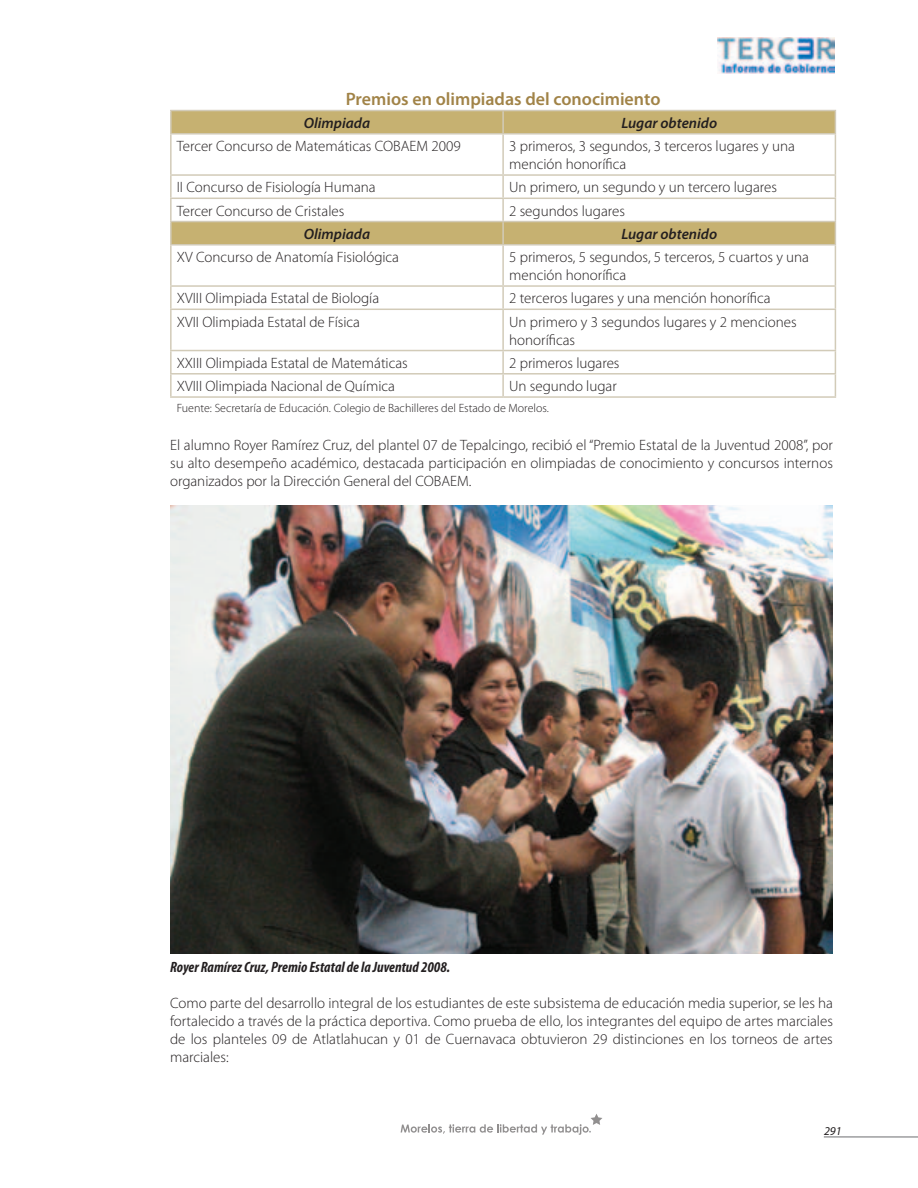
<style>
.page{position:relative;width:918px;height:1188px;background:#fff}
.page>*{position:absolute;margin:0;border:0;box-sizing:border-box;transform-origin:0 0}
.t1{font:600 18px "Myriad Pro";color:#a18347}
.t2{font:300 15px/18px "Myriad Pro";color:#231f20}
.t3{font:italic 700 condensed 15px "Myriad Pro";color:#231f20}
.t4{font:italic 600 15px "Myriad Pro";color:#231f20}
.t5{font:300 12px "Myriad Pro";color:#231f20}
.t6{font:italic 12px "Myriad Pro";color:#231f20}
</style>
<div class="page">
<hr style="left:824px;top:1137px;width:94px;height:1px;background:#6c6d70">
<img style="left:718px;top:37px;width:117px;height:37px">
<svg style="left:401px;top:1114px;width:201px;height:21px"></svg>
<svg style="left:172px;top:111px;width:663px;height:133px"></svg>
<hr style="left:170px;top:373px;width:333px;height:2px;background:#d2cbb8">
<hr style="left:170px;top:375px;width:2px;height:21px;background:#d2cbb8">
<hr style="left:503px;top:373px;width:333px;height:2px;background:#d2cbb8">
<hr style="left:502px;top:375px;width:2px;height:21px;background:#d2cbb8">
<hr style="left:170px;top:396px;width:333px;height:2px;background:#d2cbb8">
<hr style="left:503px;top:396px;width:333px;height:2px;background:#d2cbb8">
<hr style="left:170px;top:110px;width:333px;height:1px;background:#d2cbb8">
<hr style="left:170px;top:111px;width:2px;height:22px;background:#d2cbb8">
<hr style="left:503px;top:110px;width:333px;height:1px;background:#d2cbb8">
<hr style="left:502px;top:111px;width:2px;height:22px;background:#d2cbb8">
<svg style="left:835px;top:111px;width:1px;height:22px"></svg>
<hr style="left:170px;top:133px;width:333px;height:2px;background:#d2cbb8">
<hr style="left:170px;top:135px;width:2px;height:39px;background:#d2cbb8">
<hr style="left:503px;top:133px;width:333px;height:2px;background:#d2cbb8">
<hr style="left:502px;top:135px;width:2px;height:39px;background:#d2cbb8">
<hr style="left:835px;top:135px;width:1px;height:39px;background:#d2cbb8">
<hr style="left:170px;top:174px;width:333px;height:2px;background:#d2cbb8">
<hr style="left:170px;top:176px;width:2px;height:22px;background:#d2cbb8">
<hr style="left:503px;top:174px;width:333px;height:2px;background:#d2cbb8">
<hr style="left:502px;top:176px;width:2px;height:22px;background:#d2cbb8">
<hr style="left:170px;top:198px;width:333px;height:1px;background:#d2cbb8">
<hr style="left:170px;top:199px;width:2px;height:22px;background:#d2cbb8">
<hr style="left:503px;top:198px;width:333px;height:1px;background:#d2cbb8">
<hr style="left:502px;top:199px;width:2px;height:22px;background:#d2cbb8">
<hr style="left:170px;top:221px;width:333px;height:1px;background:#d2cbb8">
<hr style="left:170px;top:222px;width:2px;height:22px;background:#d2cbb8">
<hr style="left:503px;top:221px;width:333px;height:1px;background:#d2cbb8">
<hr style="left:502px;top:222px;width:2px;height:22px;background:#d2cbb8">
<svg style="left:835px;top:176px;width:1px;height:68px"></svg>
<hr style="left:170px;top:244px;width:333px;height:2px;background:#d2cbb8">
<hr style="left:170px;top:246px;width:2px;height:39px;background:#d2cbb8">
<hr style="left:503px;top:244px;width:333px;height:2px;background:#d2cbb8">
<hr style="left:502px;top:246px;width:2px;height:39px;background:#d2cbb8">
<hr style="left:835px;top:246px;width:1px;height:39px;background:#d2cbb8">
<hr style="left:170px;top:285px;width:333px;height:2px;background:#d2cbb8">
<hr style="left:170px;top:287px;width:2px;height:22px;background:#d2cbb8">
<hr style="left:503px;top:285px;width:333px;height:2px;background:#d2cbb8">
<hr style="left:502px;top:287px;width:2px;height:22px;background:#d2cbb8">
<svg style="left:835px;top:287px;width:1px;height:22px"></svg>
<hr style="left:170px;top:309px;width:333px;height:1px;background:#d2cbb8">
<hr style="left:170px;top:310px;width:2px;height:40px;background:#d2cbb8">
<hr style="left:503px;top:309px;width:333px;height:1px;background:#d2cbb8">
<hr style="left:502px;top:310px;width:2px;height:40px;background:#d2cbb8">
<hr style="left:835px;top:310px;width:1px;height:40px;background:#d2cbb8">
<hr style="left:170px;top:350px;width:333px;height:1px;background:#d2cbb8">
<hr style="left:170px;top:351px;width:2px;height:22px;background:#d2cbb8">
<hr style="left:503px;top:350px;width:333px;height:1px;background:#d2cbb8">
<hr style="left:502px;top:351px;width:2px;height:22px;background:#d2cbb8">
<svg style="left:835px;top:351px;width:1px;height:45px"></svg>
<img style="left:170px;top:506px;width:663px;height:448px">
<p class="t1" style="left:346px;top:87px;width:316px">Premios en olimpiadas del conocimiento</p>
<p class="t4" style="left:304px;top:113px;width:68px">Olimpiada</p>
<p class="t4" style="left:621px;top:113px;width:97px">Lugar obtenido</p>
<p class="t2" style="left:177px;top:137px;width:285px">Tercer Concurso de Matemáticas COBAEM 2009</p>
<p class="t2" style="left:509px;top:137px;width:287px">3 primeros, 3 segundos, 3 terceros lugares y una mención honorífica</p>
<p class="t2" style="left:177px;top:179px;width:200px">II Concurso de Fisiología Humana</p>
<p class="t2" style="left:509px;top:179px;width:269px">Un primero, un segundo y un tercero lugares</p>
<p class="t2" style="left:177px;top:202px;width:169px">Tercer Concurso de Cristales</p>
<p class="t2" style="left:509px;top:202px;width:117px">2 segundos lugares</p>
<p class="t4" style="left:304px;top:224px;width:68px">Olimpiada</p>
<p class="t4" style="left:621px;top:224px;width:97px">Lugar obtenido</p>
<p class="t2" style="left:177px;top:248px;width:224px">XV Concurso de Anatomía Fisiológica</p>
<p class="t2" style="left:509px;top:248px;width:301px">5 primeros, 5 segundos, 5 terceros, 5 cuartos y una mención honorífica</p>
<p class="t2" style="left:177px;top:290px;width:204px">XVIII Olimpiada Estatal de Biología</p>
<p class="t2" style="left:509px;top:290px;width:263px">2 terceros lugares y una mención honorífica</p>
<p class="t2" style="left:177px;top:313px;width:185px">XVII Olimpiada Estatal de Física</p>
<p class="t2" style="left:509px;top:313px;width:289px">Un primero y 3 segundos lugares y 2 menciones honoríficas</p>
<p class="t2" style="left:177px;top:354px;width:233px">XXIII Olimpiada Estatal de Matemáticas</p>
<p class="t2" style="left:509px;top:354px;width:112px">2 primeros lugares</p>
<p class="t2" style="left:177px;top:377px;width:220px">XVIII Olimpiada Nacional de Química</p>
<p class="t2" style="left:509px;top:377px;width:109px">Un segundo lugar</p>
<p class="t5" style="left:177px;top:401px;width:374px">Fuente: Secretaría de Educación. Colegio de Bachilleres del Estado de Morelos.</p>
<p class="t2" style="left:170px;top:436px;width:664px;text-align:justify">El alumno Royer Ramírez Cruz, del plantel 07 de Tepalcingo, recibió el “Premio Estatal de la Juventud 2008”, por su alto desempeño académico, destacada participación en olimpiadas de conocimiento y concursos internos organizados por la Dirección General del COBAEM.</p>
<p class="t3" style="left:170px;top:958px;width:282px">Royer Ramírez Cruz, Premio Estatal de la Juventud 2008.</p>
<p class="t2" style="left:170px;top:994px;width:664px;text-align:justify">Como parte del desarrollo integral de los estudiantes de este subsistema de educación media superior, se les ha fortalecido a través de la práctica deportiva. Como prueba de ello, los integrantes del equipo de artes marciales de los planteles 09 de Atlatlahucan y 01 de Cuernavaca obtuvieron 29 distinciones en los torneos de artes marciales:</p>
<p class="t6" style="left:824px;top:1124px;width:19px">291</p>
</div>
